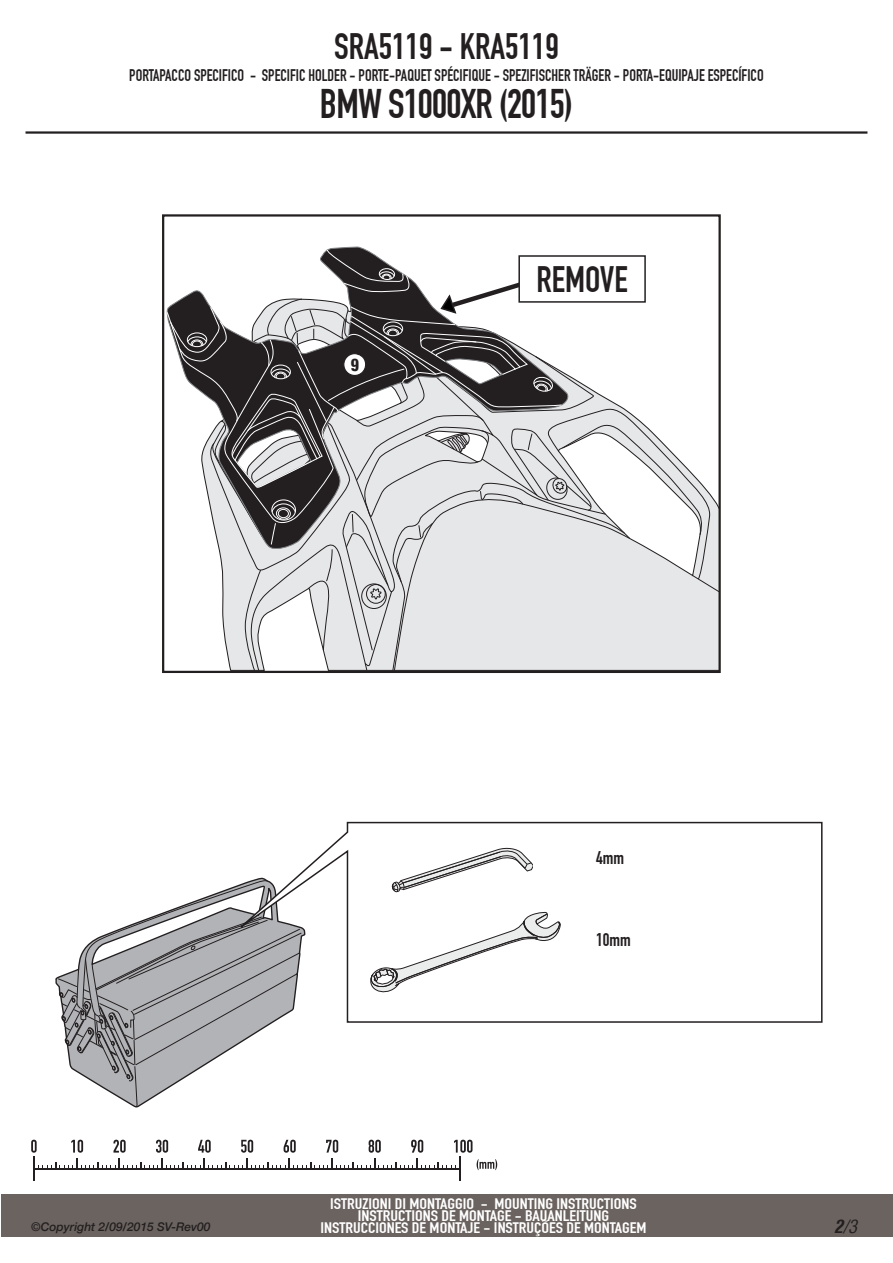
<style>
.page{position:relative;width:893px;height:1263px;background:#fff}
.page>*{position:absolute;margin:0;border:0;box-sizing:border-box;transform-origin:0 0}
.t1{font:40.5px "DIN Engschrift Alternate";letter-spacing:-.02em;color:#231f20}
.t2{font:36px "DIN Engschrift Alternate";color:#231f20}
.t3{font:36px "DIN Engschrift";color:#231f20}
.t4{font:18px "DIN Engschrift Alternate";color:#231f20}
.t5{font:italic condensed 18px "Helvetica";color:#231f20}
.t6{font:16.5px "DIN Engschrift Alternate";color:#231f20;scale:.95 1}
.t7{font:900 condensed 16.5px "Helvetica";color:#231f20}
.t8{font:15px/12px "DIN Engschrift Alternate";color:#fff;text-align:center;scale:1.2 1}
.t9{font:italic 500 12px "Helvetica Neue";color:#231f20}
.s1{font-weight:700}
</style>
<div class="page">
<div style="left:1px;top:1194px;width:891px;height:43px;background:#6b6360"></div>
<hr style="left:26px;top:131px;width:841px;height:3px;background:#231f20">
<svg style="left:31px;top:1140px;width:466px;height:41px"></svg>
<svg style="left:58px;top:892px;width:215px;height:215px"></svg>
<svg style="left:219px;top:821px;width:604px;height:202px"></svg>
<svg style="left:392px;top:847px;width:140px;height:45px"></svg>
<svg style="left:369px;top:911px;width:193px;height:86px"></svg>
<svg style="left:167px;top:249px;width:553px;height:422px"></svg>
<div style="left:519px;top:256px;width:126px;height:46px;background:#fff"></div>
<div style="left:518px;top:255px;width:128px;height:48px;border:2px solid #231f20"></div>
<h2 class="t2" style="left:334px;top:25px;width:226px">SRA5119 - KRA5119</h2>
<p class="t6" style="left:129px;top:65px;width:669px">PORTAPACCO SPECIFICO - SPECIFIC HOLDER - PORTE-PAQUET SPÉCIFIQUE - SPEZIFISCHER TRÄGER - PORTA-EQUIPAJE ESPECÍFICO</p>
<h1 class="t1" style="left:320px;top:80px;width:255px">BMW S1000XR (2015)</h1>
<p class="t7" style="left:351px;top:354px;width:10px">9</p>
<p class="t3" style="left:536px;top:258px;width:93px">REMOVE</p>
<p class="t9" style="left:31px;top:1220px;width:181px">©Copyright 2/09/2015 SV-Rev00</p>
<p class="t4" style="left:596px;top:847px;width:30px">4mm</p>
<p class="t4" style="left:596px;top:929px;width:36px">10mm</p>
<p class="t8" style="left:320px;top:1197px;width:273px">ISTRUZIONI DI MONTAGGIO - MOUNTING INSTRUCTIONS<br>INSTRUCTIONS DE MONTAGE - BAUANLEITUNG<br>INSTRUCCIONES DE MONTAJE - INSTRUÇÕES DE MONTAGEM</p>
<p class="t5" style="left:834px;top:1215px;width:25px"><span class="s1">2</span>/3</p>
</div>
